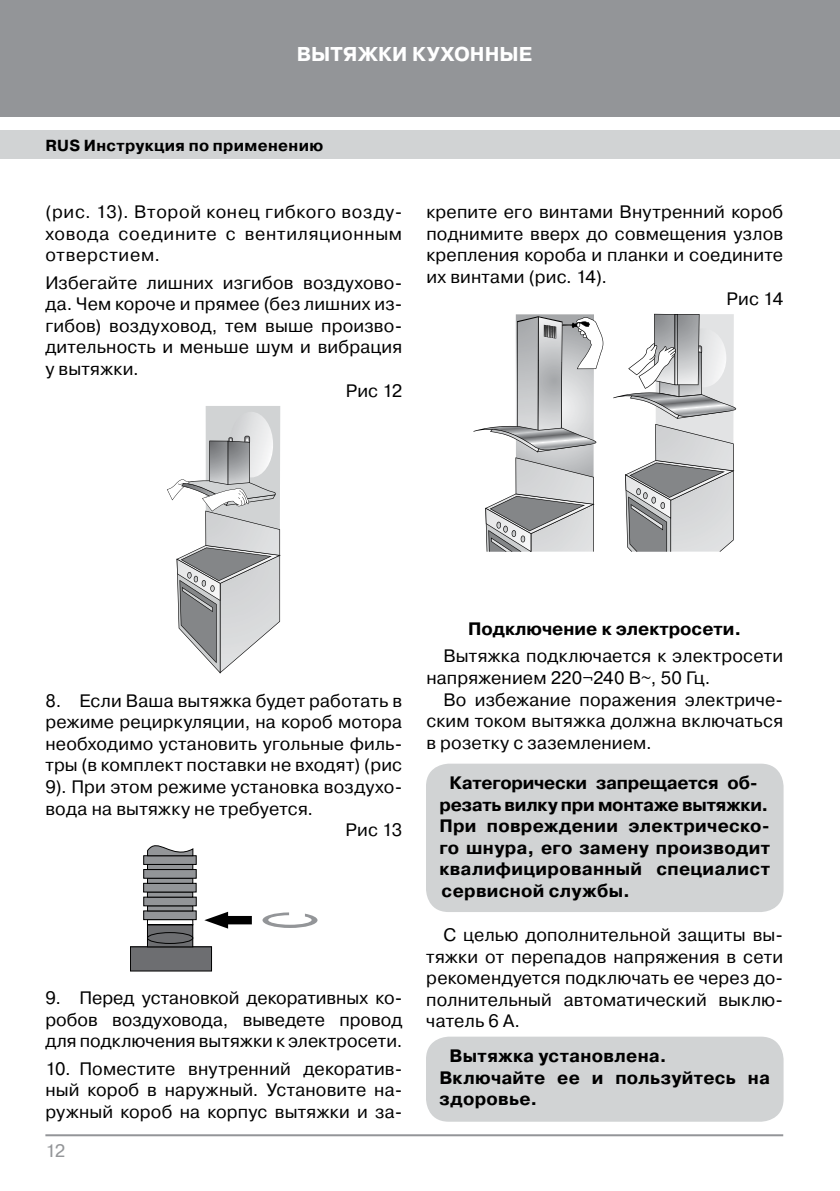
<style>
.page{position:relative;width:840px;height:1191px;background:#fff}
.page>*{position:absolute;margin:0;border:0;box-sizing:border-box;transform-origin:0 0}
.t1{font:700 20px "Pragmatica C";letter-spacing:.005em;color:#fff}
.t2{font:18px/21.6px "Pragmatica C";letter-spacing:.01em;color:#000;text-align:justify}
.t3{font:700 18px/21.6px "Pragmatica C";letter-spacing:.015em;color:#000}
.t4{font:18px "Pragmatica C";color:#939598}
.t5{font:700 16px "Pragmatica C";letter-spacing:.02em;color:#000}
</style>
<div class="page">
<div style="left:0;top:0;width:839px;height:116px;background:#939598"></div>
<div style="left:0;top:130px;width:839px;height:29px;background:#d1d3d4"></div>
<hr style="left:45px;top:1134px;width:737px;height:2px;background:#939598">
<hr style="left:839px;top:0;width:1px;height:116px;background:#939598">
<svg style="left:167px;top:406px;width:113px;height:267px"></svg>
<div style="left:130px;top:946px;width:81px;height:25px;background:#6d6e71"></div>
<div style="left:130px;top:946px;width:82px;height:25px;border:1px solid #000"></div>
<div style="left:143px;top:910px;width:53px;height:10px;background:#939598;border:1px solid #000"></div>
<div style="left:143px;top:897px;width:53px;height:9px;background:#939598;border:1px solid #000"></div>
<div style="left:143px;top:883px;width:53px;height:9px;background:#939598;border:1px solid #000"></div>
<div style="left:143px;top:869px;width:53px;height:9px;background:#939598;border:1px solid #000"></div>
<div style="left:143px;top:855px;width:53px;height:9px;background:#939598;border:1px solid #000"></div>
<svg style="left:147px;top:845px;width:46px;height:102px"></svg>
<svg style="left:204px;top:911px;width:48px;height:17px"></svg>
<svg style="left:262px;top:912px;width:55px;height:16px"></svg>
<svg style="left:613px;top:314px;width:122px;height:237px"></svg>
<svg style="left:473px;top:316px;width:131px;height:236px"></svg>
<div style="left:426px;top:763px;width:357px;height:149px;background:#d1d3d4;border-radius:23px"></div>
<div style="left:426px;top:1036px;width:357px;height:85px;background:#d1d3d4;border-radius:23px"></div>
<p class="t1" style="left:296px;top:43px;width:236px">ВЫТЯЖКИ КУХОННЫЕ</p>
<p class="t5" style="left:45px;top:136px;width:279px">RUS Инструкция по применению</p>
<p class="t2" style="left:45px;top:201px;width:358px">(рис. 13). Второй конец гибкого возду&shy;ховода соедините с вентиляционным отверстием.</p>
<p class="t2" style="left:45px;top:272px;width:358px">Избегайте лишних изгибов воздухово-</p>
<p class="t2" style="left:45px;top:293px;width:358px">да. Чем короче и прямее (без лишних из-</p>
<p class="t2" style="left:45px;top:315px;width:358px">гибов) воздуховод, тем выше произво-</p>
<p class="t2" style="left:45px;top:336px;width:358px">дительность и меньше шум и вибрация</p>
<p class="t2" style="left:45px;top:358px;width:95px">у вытяжки.</p>
<p class="t2" style="left:345px;top:380px;width:58px">Рис 12</p>
<p class="t2" style="left:426px;top:201px;width:358px">крепите его винтами Внутренний короб</p>
<p class="t2" style="left:426px;top:223px;width:358px">поднимите вверх до совмещения узлов</p>
<p class="t2" style="left:426px;top:244px;width:358px">крепления короба и планки и соедините</p>
<p class="t2" style="left:426px;top:266px;width:182px">их винтами (рис. 14).</p>
<p class="t2" style="left:726px;top:288px;width:58px">Рис 14</p>
<p class="t2" style="left:45px;top:689px;width:358px">8. Если Ваша вытяжка будет работать в</p>
<p class="t2" style="left:45px;top:711px;width:358px">режиме рециркуляции, на короб мотора</p>
<p class="t2" style="left:45px;top:733px;width:358px">необходимо установить угольные филь-</p>
<p class="t2" style="left:45px;top:754px;width:358px">тры (в комплект поставки не входят) (рис</p>
<p class="t2" style="left:45px;top:776px;width:358px">9). При этом режиме установка воздухо-</p>
<p class="t2" style="left:45px;top:797px;width:269px">вода на вытяжку не требуется.</p>
<p class="t2" style="left:345px;top:819px;width:58px">Рис 13</p>
<p class="t2" style="left:45px;top:987px;width:358px">9. Перед установкой декоративных ко&shy;робов воздуховода, выведете провод для подключения вытяжки к электросети.</p>
<p class="t2" style="left:45px;top:1057px;width:358px">10. Поместите внутренний декоратив&shy;ный короб в наружный. Установите на&shy;ружный короб на корпус вытяжки и за-</p>
<p class="t4" style="left:45px;top:1140px;width:21px">12</p>
<p class="t3" style="left:468px;top:618px;width:275px">Подключение к электросети.</p>
<p class="t2" style="left:426px;top:645px;width:358px;text-indent:17px">Вытяжка подключается к электросети напряжением 220¬240 В~, 50 Гц.</p>
<p class="t2" style="left:426px;top:688px;width:358px;text-indent:17px">Во избежание поражения электриче&shy;ским током вытяжка должна включаться в розетку с заземлением.</p>
<p class="t3" style="left:439px;top:772px;width:332px;text-indent:10px">Категорически запрещается об&shy;резать вилку при монтаже вытяжки.<br>При повреждении электрическо&shy;го шнура, его замену производит квалифицированный специалист сервисной службы.</p>
<p class="t2" style="left:426px;top:924px;width:358px;text-indent:17px">С целью дополнительной защиты вы&shy;тяжки от перепадов напряжения в сети рекомендуется подключать ее через до&shy;полнительный автоматический выклю&shy;чатель 6 А.</p>
<p class="t3" style="left:439px;top:1045px;width:332px;text-indent:10px">Вытяжка установлена.<br>Включайте ее и пользуйтесь на здоровье.</p>
</div>
